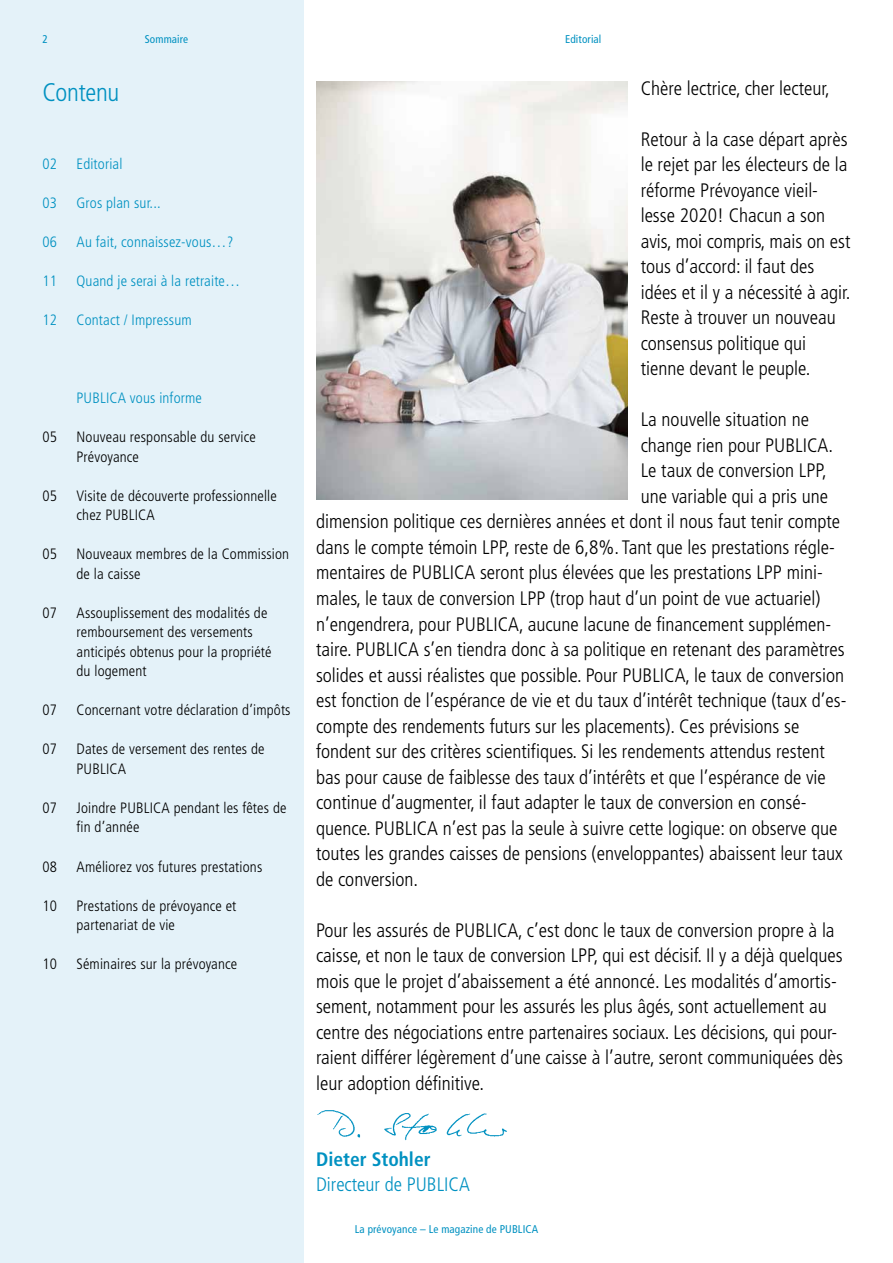
<style>
.page{position:relative;width:893px;height:1263px;background:#fff}
.page>*{position:absolute;margin:0;border:0;box-sizing:border-box;transform-origin:0 0}
.t1{font:300 condensed 25.5px "Frutiger";letter-spacing:-.01em;color:#0091c1}
.t2{font:300 condensed 19.5px/25.5px "Frutiger";color:#000}
.t3{font:300 condensed 19.5px "Frutiger";color:#0091c1}
.t4{font:700 condensed 19.5px "Frutiger";color:#0091c1}
.t5{font:300 condensed 15px/19.5px "Frutiger";letter-spacing:.01em;color:#000}
.t6{font:300 condensed 15px "Frutiger";letter-spacing:.01em;color:#0091c1}
.t7{font:condensed 11.25px "Frutiger";letter-spacing:.01em;color:#0091c1}
</style>
<div class="page">
<div style="left:0;top:0;width:303px;height:1263px;background:#e4f2f9"></div>
<img style="left:317px;top:1110px;width:190px;height:31px">
<img style="left:316px;top:81px;width:312px;height:418px">
<p class="t7" style="left:43px;top:32px;width:7px">2</p>
<p class="t7" style="left:145px;top:32px;width:45px">Sommaire</p>
<p class="t7" style="left:565px;top:32px;width:38px">Editorial</p>
<h1 class="t1" style="left:43px;top:77px;width:78px">Contenu</h1>
<p class="t6" style="left:43px;top:155px;width:16px">02</p>
<p class="t6" style="left:77px;top:155px;width:47px">Editorial</p>
<p class="t6" style="left:43px;top:194px;width:16px">03</p>
<p class="t6" style="left:77px;top:194px;width:86px">Gros plan sur...</p>
<p class="t6" style="left:43px;top:233px;width:16px">06</p>
<p class="t6" style="left:77px;top:233px;width:158px">Au fait, connaissez-vous…?</p>
<p class="t6" style="left:43px;top:272px;width:16px">11</p>
<p class="t6" style="left:77px;top:272px;width:165px">Quand je serai à la retraite…</p>
<p class="t6" style="left:43px;top:311px;width:16px">12</p>
<p class="t6" style="left:77px;top:311px;width:117px">Contact / Impressum</p>
<p class="t6" style="left:77px;top:389px;width:127px">PUBLICA vous informe</p>
<p class="t5" style="left:43px;top:428px;width:16px">05</p>
<p class="t5" style="left:77px;top:428px;width:181px">Nouveau responsable du service<br>Prévoyance</p>
<p class="t5" style="left:43px;top:486px;width:16px">05</p>
<p class="t5" style="left:77px;top:486px;width:202px">Visite de découverte professionnelle chez PUBLICA</p>
<p class="t5" style="left:43px;top:545px;width:16px">05</p>
<p class="t5" style="left:77px;top:545px;width:214px">Nouveaux membres de la Commission de la caisse</p>
<p class="t5" style="left:43px;top:603px;width:16px">07</p>
<p class="t5" style="left:77px;top:603px;width:197px">Assouplissement des modalités de remboursement des versements anticipés obtenus pour la propriété du logement</p>
<p class="t5" style="left:43px;top:701px;width:16px">07</p>
<p class="t5" style="left:77px;top:701px;width:216px">Concernant votre déclaration d’impôts</p>
<p class="t5" style="left:43px;top:740px;width:16px">07</p>
<p class="t5" style="left:77px;top:740px;width:189px">Dates de versement des rentes de<br>PUBLICA</p>
<p class="t5" style="left:43px;top:798px;width:16px">07</p>
<p class="t5" style="left:77px;top:798px;width:211px">Joindre PUBLICA pendant les fêtes de fin d’année</p>
<p class="t5" style="left:43px;top:857px;width:16px">08</p>
<p class="t5" style="left:77px;top:857px;width:187px">Améliorez vos futures prestations</p>
<p class="t5" style="left:43px;top:896px;width:16px">10</p>
<p class="t5" style="left:77px;top:896px;width:161px">Prestations de prévoyance et partenariat de vie</p>
<p class="t5" style="left:43px;top:954px;width:16px">10</p>
<p class="t5" style="left:77px;top:954px;width:162px">Séminaires sur la prévoyance</p>
<p class="t2" style="left:641px;top:76px;width:191px">Chère lectrice, cher lecteur,</p>
<p class="t2" style="left:641px;top:127px;width:211px">Retour à la case départ après le rejet par les électeurs de la réforme Prévoyance vieil&shy;lesse 2020! Chacun a son avis, moi compris, mais on est tous d’accord: il faut des idées et il y a nécessité à agir.<br>Reste à trouver un nouveau consensus politique qui tienne devant le peuple.</p>
<p class="t2" style="left:641px;top:407px;width:170px">La nouvelle situation ne</p>
<p class="t2" style="left:641px;top:433px;width:194px">change rien pour PUBLICA.</p>
<p class="t2" style="left:641px;top:458px;width:188px">Le taux de conversion LPP,</p>
<p class="t2" style="left:641px;top:484px;width:189px">une variable qui a pris une</p>
<p class="t2" style="left:316px;top:509px;width:526px">dimension politique ces dernières années et dont il nous faut tenir compte</p>
<p class="t2" style="left:316px;top:535px;width:520px">dans le compte témoin LPP, reste de 6,8%. Tant que les prestations régle-</p>
<p class="t2" style="left:316px;top:560px;width:508px">mentaires de PUBLICA seront plus élevées que les prestations LPP mini-</p>
<p class="t2" style="left:316px;top:586px;width:506px">males, le taux de conversion LPP (trop haut d’un point de vue actuariel)</p>
<p class="t2" style="left:316px;top:611px;width:517px">n’engendrera, pour PUBLICA, aucune lacune de financement supplémen-</p>
<p class="t2" style="left:316px;top:637px;width:530px">taire. PUBLICA s’en tiendra donc à sa politique en retenant des paramètres</p>
<p class="t2" style="left:316px;top:662px;width:529px">solides et aussi réalistes que possible. Pour PUBLICA, le taux de conversion</p>
<p class="t2" style="left:316px;top:688px;width:532px">est fonction de l’espérance de vie et du taux d’intérêt technique (taux d’es-</p>
<p class="t2" style="left:316px;top:713px;width:485px">compte des rendements futurs sur les placements). Ces prévisions se</p>
<p class="t2" style="left:316px;top:739px;width:510px">fondent sur des critères scientifiques. Si les rendements attendus restent</p>
<p class="t2" style="left:316px;top:764px;width:511px">bas pour cause de faiblesse des taux d’intérêts et que l’espérance de vie</p>
<p class="t2" style="left:316px;top:790px;width:492px">continue d’augmenter, il faut adapter le taux de conversion en consé-</p>
<p class="t2" style="left:316px;top:815px;width:523px">quence. PUBLICA n’est pas la seule à suivre cette logique: on observe que</p>
<p class="t2" style="left:316px;top:841px;width:528px">toutes les grandes caisses de pensions (enveloppantes) abaissent leur taux</p>
<p class="t2" style="left:316px;top:866px;width:104px">de conversion.</p>
<p class="t2" style="left:316px;top:917px;width:528px">Pour les assurés de PUBLICA, c’est donc le taux de conversion propre à la caisse, et non le taux de conversion LPP, qui est décisif. Il y a déjà quelques mois que le projet d’abaissement a été annoncé. Les modalités d’amortis&shy;sement, notamment pour les assurés les plus âgés, sont actuellement au centre des négociations entre partenaires sociaux. Les décisions, qui pour&shy;raient différer légèrement d’une caisse à l’autre, seront communiquées dès leur adoption définitive.</p>
<p class="t4" style="left:316px;top:1148px;width:116px">Dieter Stohler</p>
<p class="t3" style="left:316px;top:1174px;width:155px">Directeur de PUBLICA</p>
<p class="t7" style="left:355px;top:1223px;width:185px">La prévoyance – Le magazine de PUBLICA</p>
</div>
